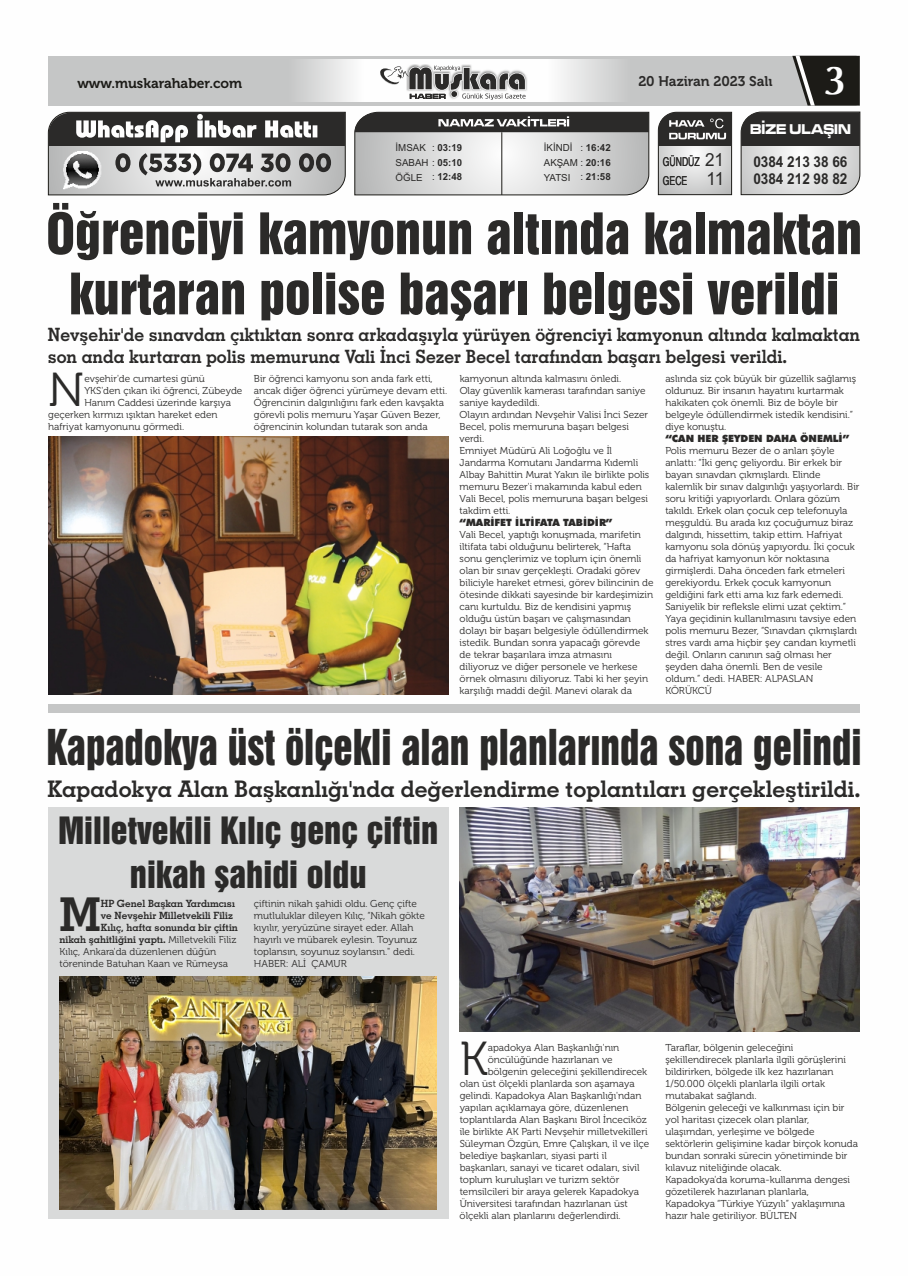
<style>
.page{position:relative;width:908px;height:1276px;background:#fff}
.page>*{position:absolute;margin:0;border:0;box-sizing:border-box;transform-origin:0 0}
.t1{font:52.1px/60.2px "Swiss 921 BT";color:#2b2a29;text-align:center}
.t2{font:47.5px "Museo 300";color:#2b2a29}
.t3{font:46.7px "Geometric Slabserif 703 Bold BT";color:#2b2a29}
.t4{font:45.1px "Swiss 921 BT";color:#2b2a29;scale:.87 1}
.t5{font:700 40.7px "Optima";color:#fefefe}
.t6{font:34.3px/44.1px "Swiss 921 BT";color:#2b2a29;text-align:center}
.t7{font:22.9px "Geometric Slabserif 703 Bold BT";color:#2b2a29}
.t8{font:18.3px/22px "Geometric Slabserif 703 Bold BT";color:#2b2a29;scale:.95 1}
.t9{font:700 15px/17.1px "Arial Narrow";color:#2b2a29;scale:1.1 1}
.t10{font:14.7px "Microgramma D Bold Exte";color:#fefefe;scale:.85 1}
.t11{font:14px "Museo 700";color:#1c1b17}
.t12{font:14px "Museo 700";color:#2b2a29}
.t13{font:condensed 12.3px "Helvetica";color:#2b2a29;scale:.86 1}
.t14{font:10px/12px "Museo 300";color:#2b2a29}
.t15{font:10px "Geometric Slabserif 703 Bold BT";color:#2b2a29}
.t16{font:900 10px "Futura BT";color:#2b2a29}
.t17{font:9.7px/14.8px "Arial";color:#2b2a29}
.t18{font:700 9.7px "Arial";color:#2b2a29}
.s1{font-weight:700}
.s2{font-weight:400}
.s3{font-family:"Arial";font-stretch:normal;font-size:18px}
.s4{font-family:"Museo 300"}
</style>
<div class="page">
<svg style="left:47px;top:111px;width:299px;height:85px;background:#90908f"></svg>
<svg style="left:354px;top:111px;width:295px;height:85px;background:#b1b1b1"></svg>
<svg style="left:657px;top:111px;width:75px;height:85px;background:#9e9e9e"></svg>
<div style="left:48px;top:56px;width:811px;height:50px;background:#c5c6c6"></div>
<img style="left:303px;top:60px;width:312px;height:41px">
<svg style="left:740px;top:56px;width:120px;height:140px"></svg>
<img style="left:406px;top:64px;width:121px;height:36px">
<svg style="left:378px;top:66px;width:148px;height:36px;background:#aeadad"></svg>
<img style="left:48px;top:436px;width:400px;height:258px">
<div style="left:48px;top:704px;width:811px;height:9px;background:#c5c6c6"></div>
<img style="left:459px;top:807px;width:400px;height:224px">
<div style="left:48px;top:807px;width:400px;height:411px;background:#d9dada"></div>
<img style="left:60px;top:976px;width:377px;height:233px">
<h3 class="t11" style="left:77px;top:78px;width:166px">www.muskarahaber.com</h3>
<h3 class="t12" style="left:638px;top:75px;width:136px">20 Haziran 2023 Salı</h3>
<h3 class="t5" style="left:822px;top:62px;width:26px">3</h3>
<p class="t17" style="left:395px;top:141px;width:68px">İMSAK<br>SABAH : <span class="s1">05:10</span></p>
<p class="t17" style="left:543px;top:141px;width:68px">İKİNDİ<br>AKŞAM : <span class="s1">20:16</span></p>
<p class="t18" style="left:432px;top:144px;width:31px"><span class="s2">:</span> 03:19</p>
<p class="t18" style="left:580px;top:144px;width:32px"><span class="s2">:</span> 16:42</p>
<p class="t17" style="left:395px;top:171px;width:68px">ÖĞLE : <span class="s1">12:48</span></p>
<p class="t17" style="left:543px;top:171px;width:68px">YATSI : <span class="s1">21:58</span></p>
<h3 class="t10" style="left:749px;top:122px;width:120px">BİZE ULAŞIN</h3>
<p class="t13" style="left:662px;top:157px;width:73px">GÜNDÜZ <span class="s3">21</span></p>
<h3 class="t9" style="left:753px;top:155px;width:87px">0384 213 38 66<br>0384 212 98 82</h3>
<p class="t13" style="left:662px;top:176px;width:73px">GECE <span class="s3">11</span></p>
<h1 class="t1" style="left:46px;top:210px;width:816px">Öğrenciyi kamyonun altında kalmaktan kurtaran polise başarı belgesi verildi</h1>
<h3 class="t8" style="left:48px;top:325px;width:856px">Nevşehir'de sınavdan çıktıktan sonra arkadaşıyla yürüyen öğrenciyi kamyonun altında kalmaktan son anda kurtaran polis memuruna Vali İnci Sezer Becel tarafından başarı belgesi verildi.</h3>
<h2 class="t2" style="left:48px;top:370px;width:38px">N</h2>
<p class="t14" style="left:84px;top:374px;width:122px">evşehir'de cumartesi günü</p>
<p class="t14" style="left:84px;top:386px;width:159px">YKS'den çıkan iki öğrenci, Zübeyde</p>
<p class="t14" style="left:84px;top:398px;width:148px">Hanım Caddesi üzerinde karşıya</p>
<p class="t14" style="left:48px;top:410px;width:171px">geçerken kırmızı ışıktan hareket eden</p>
<p class="t14" style="left:48px;top:422px;width:137px">hafriyat kamyonunu görmedi.</p>
<p class="t14" style="left:254px;top:374px;width:195px">Bir öğrenci kamyonu son anda fark etti, ancak diğer öğrenci yürümeye devam etti.<br>Öğrencinin dalgınlığını fark eden kavşakta görevli polis memuru Yaşar Güven Bezer, öğrencinin kolundan tutarak son anda</p>
<p class="t14" style="left:459px;top:374px;width:191px">kamyonun altında kalmasını önledi.<br>Olay güvenlik kamerası tarafından saniye saniye kaydedildi.<br>Olayın ardından Nevşehir Valisi İnci Sezer<br>Becel, polis memuruna başarı belgesi verdi.<br>Emniyet Müdürü Ali Loğoğlu ve İl<br>Jandarma Komutanı Jandarma Kıdemli<br>Albay Bahittin Murat Yakın ile birlikte polis memuru Bezer'i makamında kabul eden<br>Vali Becel, polis memuruna başarı belgesi takdim etti.</p>
<p class="t16" style="left:459px;top:519px;width:154px">“MARİFET İLTİFATA TABİDİR”</p>
<p class="t14" style="left:459px;top:530px;width:195px">Vali Becel, yaptığı konuşmada, marifetin iltifata tabi olduğunu belirterek, “Hafta sonu gençlerimiz ve toplum için önemli olan bir sınav gerçekleşti. Oradaki görev biliciyle hareket etmesi, görev bilincinin de ötesinde dikkati sayesinde bir kardeşimizin canı kurtuldu. Biz de kendisini yapmış olduğu üstün başarı ve çalışmasından dolayı bir başarı belgesiyle ödüllendirmek istedik. Bundan sonra yapacağı görevde de tekrar başarılara imza atmasını diliyoruz ve diğer personele ve herkese örnek olmasını diliyoruz. Tabi ki her şeyin karşılığı maddi değil. Manevi olarak da</p>
<p class="t14" style="left:665px;top:374px;width:192px">aslında siz çok büyük bir güzellik sağlamış oldunuz. Bir insanın hayatını kurtarmak hakikaten çok önemli. Biz de böyle bir belgeyle ödüllendirmek istedik kendisini.” diye konuştu.</p>
<p class="t16" style="left:665px;top:435px;width:185px">“CAN HER ŞEYDEN DAHA ÖNEMLİ”</p>
<p class="t14" style="left:665px;top:446px;width:195px">Polis memuru Bezer de o anları şöyle anlattı: “İki genç geliyordu. Bir erkek bir bayan sınavdan çıkmışlardı. Elinde kalemlik bir sınav dalgınlığı yaşıyorlardı. Bir soru kritiği yapıyorlardı. Onlara gözüm takıldı. Erkek olan çocuk cep telefonuyla meşguldü. Bu arada kız çocuğumuz biraz dalgındı, hissettim, takip ettim. Hafriyat kamyonu sola dönüş yapıyordu. İki çocuk da hafriyat kamyonun kör noktasına girmişlerdi. Daha önceden fark etmeleri gerekiyordu. Erkek çocuk kamyonun geldiğini fark etti ama kız fark edemedi.<br>Saniyelik bir refleksle elimi uzat çektim.” Yaya geçidinin kullanılmasını tavsiye eden polis memuru Bezer, “Sınavdan çıkmışlardı stres vardı ama hiçbir şey candan kıymetli değil. Onların canının sağ olması her şeyden daha önemli. Ben de vesile oldum.” dedi. HABER: ALPASLAN KÖRÜKCÜ</p>
<h3 class="t4" style="left:46px;top:730px;width:938px">Kapadokya üst ölçekli alan planlarında sona gelindi</h3>
<h3 class="t7" style="left:48px;top:780px;width:814px">Kapadokya Alan Başkanlığı'nda değerlendirme toplantıları gerçekleştirildi.</h3>
<h3 class="t6" style="left:58px;top:813px;width:382px">Milletvekili Kılıç genç çiftin nikah şahidi oldu</h3>
<p class="t15" style="left:101px;top:899px;width:135px">HP Genel Başkan Yardımcısı</p>
<h3 class="t3" style="left:60px;top:895px;width:43px">M</h3>
<p class="t14" style="left:254px;top:898px;width:172px">çiftinin nikah şahidi oldu. Genç çifte mutluluklar dileyen Kılıç, “Nikah gökte kıyılır, yeryüzüne sirayet eder. Allah hayırlı ve mübarek eylesin. Toyunuz toplansın, soyunuz soylansın." dedi.<br>HABER: ALİ ÇAMUR</p>
<p class="t15" style="left:101px;top:911px;width:134px">ve Nevşehir Milletvekili Filiz</p>
<p class="t15" style="left:101px;top:923px;width:138px">Kılıç, hafta sonunda bir çiftin</p>
<p class="t15" style="left:60px;top:935px;width:178px">nikah şahitliğini yaptı. <span class="s4">Milletvekili Filiz</span></p>
<p class="t14" style="left:60px;top:946px;width:170px">Kılıç, Ankara'da düzenlenen düğün töreninde Batuhan Kaan ve Rümeysa</p>
<h2 class="t2" style="left:459px;top:1039px;width:30px">K</h2>
<p class="t14" style="left:487px;top:1042px;width:133px">apadokya Alan Başkanlığı'nın</p>
<p class="t14" style="left:487px;top:1054px;width:126px">öncülüğünde hazırlanan ve</p>
<p class="t14" style="left:487px;top:1066px;width:161px">bölgenin geleceğini şekillendirecek</p>
<p class="t14" style="left:459px;top:1078px;width:176px">olan üst ölçekli planlarda son aşamaya</p>
<p class="t14" style="left:459px;top:1090px;width:183px">gelindi. Kapadokya Alan Başkanlığı'ndan</p>
<p class="t14" style="left:459px;top:1102px;width:170px">yapılan açıklamaya göre, düzenlenen</p>
<p class="t14" style="left:459px;top:1114px;width:188px">toplantılarda Alan Başkanı Birol İnceciköz</p>
<p class="t14" style="left:459px;top:1126px;width:189px">ile birlikte AK Parti Nevşehir milletvekilleri</p>
<p class="t14" style="left:459px;top:1138px;width:191px">Süleyman Özgün, Emre Çalışkan, il ve ilçe</p>
<p class="t14" style="left:459px;top:1150px;width:149px">belediye başkanları, siyasi parti il</p>
<p class="t14" style="left:459px;top:1162px;width:181px">başkanları, sanayi ve ticaret odaları, sivil</p>
<p class="t14" style="left:459px;top:1174px;width:161px">toplum kuruluşları ve turizm sektör</p>
<p class="t14" style="left:459px;top:1186px;width:181px">temsilcileri bir araya gelerek Kapadokya</p>
<p class="t14" style="left:459px;top:1198px;width:169px">Üniversitesi tarafından hazırlanan üst</p>
<p class="t14" style="left:459px;top:1210px;width:162px">ölçekli alan planlarını değerlendirdi.</p>
<p class="t14" style="left:665px;top:1042px;width:194px">Taraflar, bölgenin geleceğini şekillendirecek planlarla ilgili görüşlerini bildirirken, bölgede ilk kez hazırlanan 1/50.000 ölçekli planlarla ilgili ortak mutabakat sağlandı.<br>Bölgenin geleceği ve kalkınması için bir yol haritası çizecek olan planlar, ulaşımdan, yerleşime ve bölgede sektörlerin gelişimine kadar birçok konuda bundan sonraki sürecin yönetiminde bir kılavuz niteliğinde olacak.<br>Kapadokya'da koruma-kullanma dengesi gözetilerek hazırlanan planlarla, Kapadokya “Türkiye Yüzyılı” yaklaşımına hazır hale getiriliyor. BÜLTEN</p>
</div>
